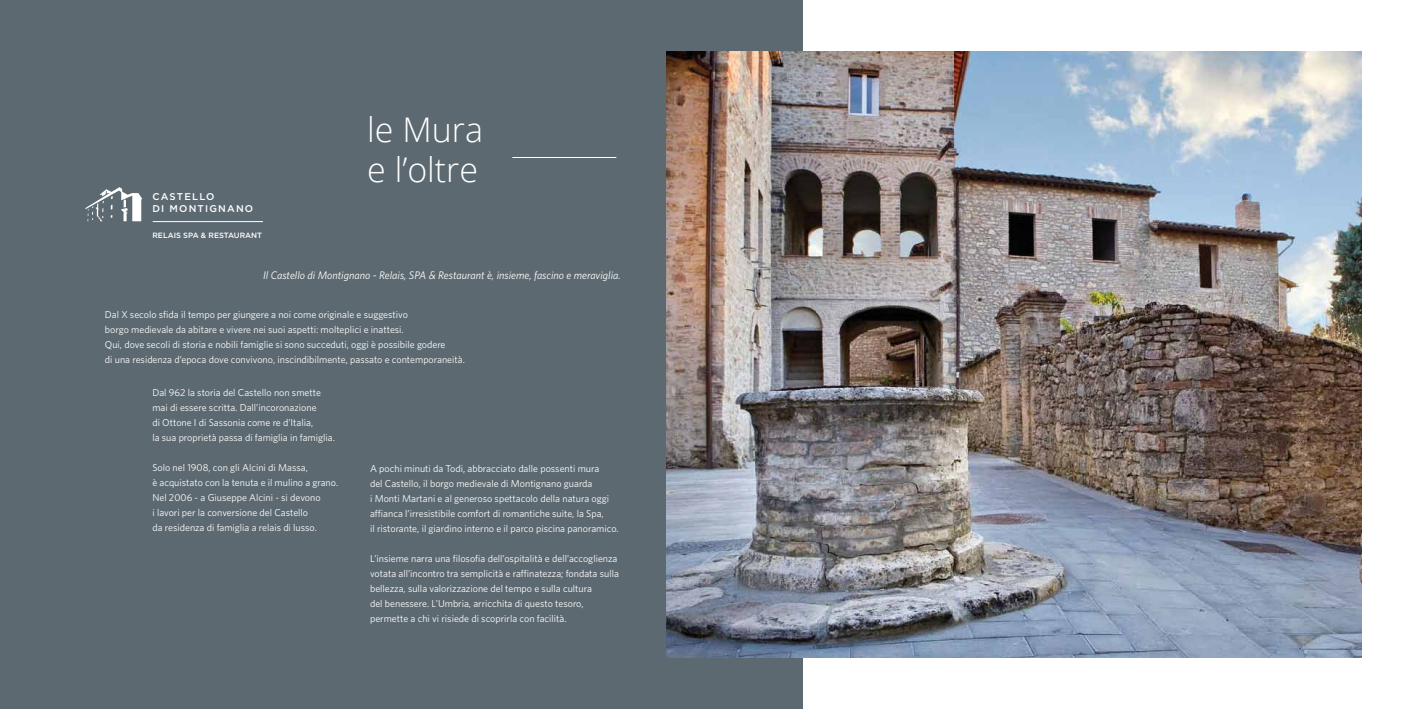
<style>
.page{position:relative;width:1418px;height:709px;background:#fff}
.page>*{position:absolute;margin:0;border:0;box-sizing:border-box;transform-origin:0 0}
.t1{font:300 34px/40.7px "Open Sans";color:#fff}
.t2{font:italic 11px "Whitney HTF";color:#fff}
.t3{font:10px/15px "Whitney HTF";color:#fff}
.t4{font:500 9.8px/11.7px "Gotham HTF";letter-spacing:.12em;color:#fff}
.t5{font:500 7.6px "Gotham HTF";color:#fff}
</style>
<div class="page">
<div style="left:0;top:0;width:802px;height:709px;background:#5d6970"></div>
<img style="left:666px;top:51px;width:695px;height:607px">
<hr style="left:512px;top:157px;width:104px;height:1px;background:#fff">
<svg style="left:85px;top:187px;width:57px;height:34px"></svg>
<hr style="left:153px;top:221px;width:110px;height:1px;background:#fff">
<p class="t4" style="left:152px;top:191px;width:102px">CASTELLO<br>DI MONTIGNANO</p>
<p class="t5" style="left:152px;top:231px;width:63px">RELAIS SPA &amp; RESTAURANT</p>
<h1 class="t1" style="left:367px;top:108px;width:117px">le Mura e l’oltre</h1>
<p class="t2" style="left:263px;top:269px;width:359px">Il Castello di Montignano - Relais, SPA &amp; Restaurant è, insieme, fascino e meraviglia.</p>
<p class="t3" style="left:105px;top:306px;width:361px">Dal X secolo sfida il tempo per giungere a noi come originale e suggestivo<br>borgo medievale da abitare e vivere nei suoi aspetti: molteplici e inattesi.<br>Qui, dove secoli di storia e nobili famiglie si sono succeduti, oggi è possibile godere<br>di una residenza d’epoca dove convivono, inscindibilmente, passato e contemporaneità.</p>
<p class="t3" style="left:152px;top:384px;width:184px">Dal 962 la storia del Castello non smette mai di essere scritta. Dall’incoronazione<br>di Ottone I di Sassonia come re d’Italia,<br>la sua proprietà passa di famiglia in famiglia.</p>
<p class="t3" style="left:152px;top:459px;width:187px">Solo nel 1908, con gli Alcini di Massa,<br>è acquistato con la tenuta e il mulino a grano.<br>Nel 2006 - a Giuseppe Alcini - si devono<br>i lavori per la conversione del Castello<br>da residenza di famiglia a relais di lusso.</p>
<p class="t3" style="left:370px;top:460px;width:250px">A pochi minuti da Todi, abbracciato dalle possenti mura<br>del Castello, il borgo medievale di Montignano guarda<br>i Monti Martani e al generoso spettacolo della natura oggi affianca l’irresistibile comfort di romantiche suite, la Spa,<br>il ristorante, il giardino interno e il parco piscina panoramico.</p>
<p class="t3" style="left:370px;top:550px;width:250px">L’insieme narra una filosofia dell’ospitalità e dell’accoglienza votata all’incontro tra semplicità e raffinatezza; fondata sulla bellezza, sulla valorizzazione del tempo e sulla cultura<br>del benessere. L’Umbria, arricchita di questo tesoro, permette a chi vi risiede di scoprirla con facilità.</p>
</div>
